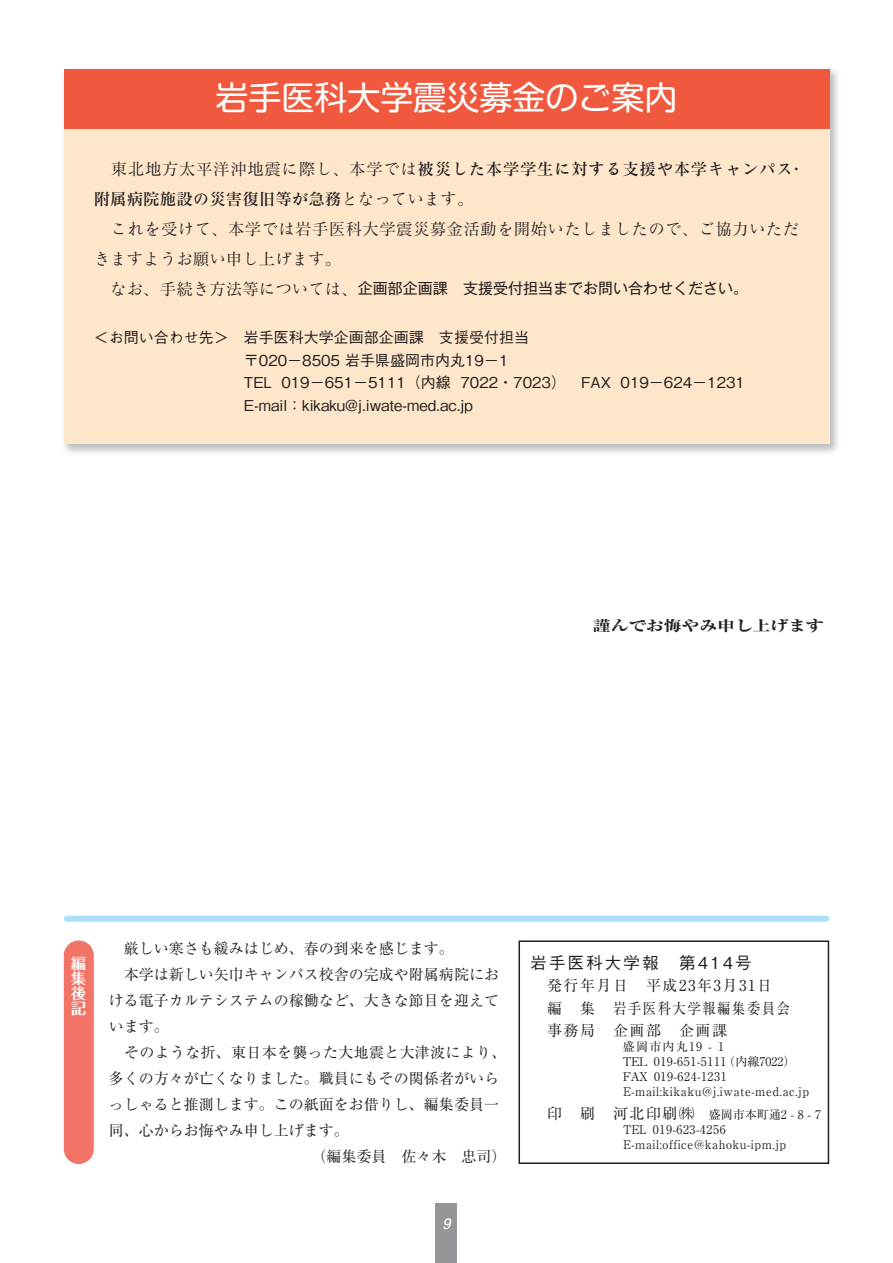
<style>
.page{position:relative;width:893px;height:1263px;background:#fff}
.page>*{position:absolute;margin:0;border:0;box-sizing:border-box;transform-origin:0 0}
.t1{font:33px "Shin M Go Pro Regular 90 pv RKSJ H";color:#fff}
.t2{font:16.5px/30px "Matisse V Pro DB";letter-spacing:.035em;color:#231f20}
.t3{font:16.5px/30px "Matisse V Pro M";letter-spacing:.02em;color:#231f20}
.t4{font:500 16.5px "Gothic BBB Pr 6 N";letter-spacing:.125em;color:#231f20}
.t5{font:15px "Ryumin Pr 6 N";color:#231f20}
.t6{font:500 15px/22.5px "Gothic BBB Pr 6 N";color:#231f20}
.t7{font:15px "Gothic MB101 Pr 6 N";color:#231f20}
.t8{font:15px/22.5px "Ryumin Pr 6 N";letter-spacing:.1em;color:#231f20}
.t9{font:15px "Ryumin Pr 6 N";letter-spacing:.02em;color:#231f20}
.t10{font:700 15px/15px "Folk Pro";color:#fff;text-align:justify}
.t11{font:800 14.4px "Ryumin Pr 6 N";letter-spacing:-.015em;color:#231f20;scale:1.25 1}
.t12{font:italic 700 14.25px "Futo Go B101 Pro";color:#fff}
.t13{font:12px/15px "Ryumin Pr 6 N";letter-spacing:.05em;color:#231f20}
.s1{font-family:"Matisse V Pro M"}
.s2{font-family:"Matisse V Pro M";font-size:16.5px}
.s3{font-family:"Futo Min A101 Pro";font-weight:700}
.s4{font-size:15px}
</style>
<div class="page">
<img style="left:64px;top:69px;width:774px;height:384px">
<div style="left:64px;top:69px;width:765px;height:375px;background:#fee6ca"></div>
<div style="left:64px;top:69px;width:765px;height:60px;background:#f0593e"></div>
<div style="left:436px;top:1203px;width:21px;height:60px;background:#939598"></div>
<div style="left:64px;top:916px;width:765px;height:6px;background:#aae0f9;border-radius:3px"></div>
<div style="left:518px;top:940px;width:311px;height:224px;border:2px solid #231f20"></div>
<div style="left:64px;top:940px;width:30px;height:224px;background:#f27466;border-radius:15px"></div>
<h1 class="t1" style="left:215px;top:71px;width:463px">岩手医科大学震災募金のご案内</h1>
<p class="t2" style="left:94px;top:153px;width:712px;text-indent:17px"><span class="s1">東北地方太平洋沖地震に際し、本学では</span>被災した本学学生に対する支援や本学キャンパス・附属病院施設の災害復旧等が急務<span class="s1">となっています。</span></p>
<p class="t3" style="left:94px;top:213px;width:707px;text-indent:17px">これを受けて、本学では岩手医科大学震災募金活動を開始いたしましたので、ご協力いただきますようお願い申し上げます。</p>
<p class="t7" style="left:110px;top:276px;width:639px"><span class="s2">なお、手続き方法等については、</span>企画部企画課 支援受付担当までお問い合わせください。</p>
<p class="t6" style="left:244px;top:325px;width:502px;text-indent:-150px">＜お問い合わせ先＞ 岩手医科大学企画部企画課 支援受付担当<br>〒020−8505 岩手県盛岡市内丸19−1<br>TEL 019−651−5111（内線 7022・7023） FAX 019−624−1231<br>E-mail：kikaku@j.iwate-med.ac.jp</p>
<p class="t11" style="left:593px;top:614px;width:186px">謹んでお悔やみ申し上げます</p>
<p class="t10" style="left:71px;top:953px;width:16px">編集後記</p>
<p class="t5" style="left:124px;top:936px;width:331px">厳しい寒さも緩みはじめ、春の到来を感じます。</p>
<p class="t5" style="left:124px;top:962px;width:376px">本学は新しい矢巾キャンパス校舎の完成や附属病院にお</p>
<p class="t5" style="left:109px;top:988px;width:391px">ける電子カルテシステムの稼働など、大きな節目を迎えて</p>
<p class="t5" style="left:109px;top:1014px;width:61px">います。</p>
<p class="t9" style="left:124px;top:1041px;width:384px">そのような折、東日本を襲った大地震と大津波により、</p>
<p class="t5" style="left:109px;top:1067px;width:391px">多くの方々が亡くなりました。職員にもその関係者がいら</p>
<p class="t5" style="left:109px;top:1093px;width:391px">っしゃると推測します。この紙面をお借りし、編集委員一</p>
<p class="t5" style="left:109px;top:1119px;width:241px">同、心からお悔やみ申し上げます。</p>
<p class="t5" style="left:311px;top:1145px;width:197px">（編集委員 佐々木 忠司）</p>
<p class="t12" style="left:442px;top:1212px;width:13px">9</p>
<p class="t4" style="left:530px;top:949px;width:129px">岩手医科大学報</p>
<p class="t4" style="left:679px;top:949px;width:74px">第414号</p>
<p class="t8" style="left:547px;top:974px;width:244px">発行年月日 平成23年3月31日編 集 岩手医科大学報編集委員会事務局 企画部 企画課</p>
<p class="t13" style="left:623px;top:1039px;width:188px">盛岡市内丸19 - 1<br><span class="s3">TEL</span> 019-651-5111（内線7022）<br><span class="s3">FAX</span> 019-624-1231<br>E-mail:kikaku@j.iwate-med.ac.jp</p>
<p class="t13" style="left:623px;top:1106px;width:199px;text-indent:-76px"><span class="s4">印 刷 河北印刷㈱</span> 盛岡市本町通2 - 8 - 7<br>TEL 019-623-4256<br>E-mail:office@kahoku-ipm.jp</p>
</div>
